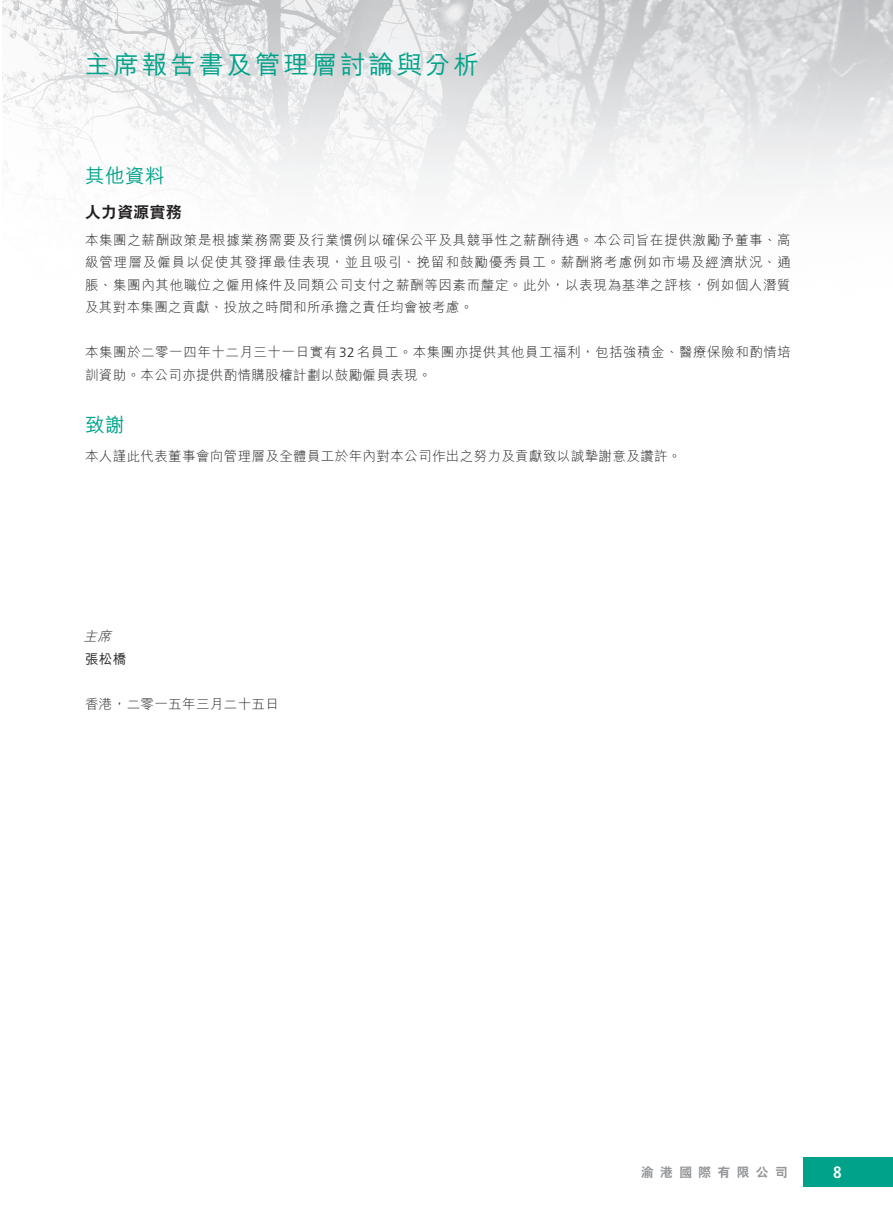
<style>
.page{position:relative;width:893px;height:1212px;background:#fff}
.page>*{position:absolute;margin:0;border:0;box-sizing:border-box;transform-origin:0 0}
.t1{font:500 25.5px "M Hei HK";letter-spacing:.11em;color:#00a38a}
._3__標題{font:500 19.5px "M Hei HK";letter-spacing:.03em;color:#00a38a}
.t2{font:700 condensed 16.5px "Frutiger LT Std";color:#fff}
._4__副標題{font:800 15.75px "C Hei 2 HK";letter-spacing:.03em;color:#231f20}
._1__內文{font:300 13.5px/22.5px "M Hei HK";letter-spacing:.03em;color:#231f20;text-align:justify}
._1__內文-2{font:500 13.5px "M Hei HK";color:#231f20}
._1__內文-3{font:italic 300 13.5px "M Hei HK";color:#231f20}
.t3{font:800 12.75px "C Hei 2 HK";color:#939598}
.s1{font-family:"Frutiger LT Std"}
</style>
<div class="page">
<img style="left:2px;top:0;width:891px;height:1187px">
<div style="left:804px;top:1157px;width:89px;height:29px;background:#00a38a"></div>
<h1 class="t1" style="left:85px;top:46px;width:395px">主席報告書及管理層討論與分析</h1>
<p class="_3__標題" style="left:85px;top:162px;width:81px">其他資料</p>
<p class="_4__副標題" style="left:85px;top:204px;width:98px">人力資源實務</p>
<p class="_1__內文" style="left:85px;top:228px;width:707px">本集團之薪酬政策是根據業務需要及行業慣例以確保公平及具競爭性之薪酬待遇。本公司旨在提供激勵予董事、高級管理層及僱員以促使其發揮最佳表現，並且吸引、挽留和鼓勵優秀員工。薪酬將考慮例如市場及經濟狀況、通脹、集團內其他職位之僱用條件及同類公司支付之薪酬等因素而釐定。此外，以表現為基準之評核，例如個人潛質及其對本集團之貢獻、投放之時間和所承擔之責任均會被考慮。</p>
<p class="_1__內文" style="left:85px;top:341px;width:707px">本集團於二零一四年十二月三十一日實有<span class="s1">32</span>名員工。本集團亦提供其他員工福利，包括強積金、醫療保險和酌情培訓資助。本公司亦提供酌情購股權計劃以鼓勵僱員表現。</p>
<p class="_3__標題" style="left:85px;top:411px;width:41px">致謝</p>
<p class="_1__內文" style="left:85px;top:445px;width:598px">本人謹此代表董事會向管理層及全體員工於年內對本公司作出之努力及貢獻致以誠摯謝意及讚許。</p>
<p class="_1__內文-3" style="left:84px;top:629px;width:32px">主席</p>
<p class="_1__內文-2" style="left:85px;top:649px;width:43px">張松橋</p>
<p class="_1__內文" style="left:85px;top:692px;width:195px">香港，二零一五年三月二十五日</p>
<p class="t3" style="left:641px;top:1166px;width:14px">渝</p>
<p class="t3" style="left:698px;top:1166px;width:14px">際</p>
<p class="t3" style="left:718px;top:1166px;width:14px">有</p>
<p class="t3" style="left:660px;top:1166px;width:14px">港</p>
<p class="t3" style="left:679px;top:1166px;width:14px">國</p>
<p class="t3" style="left:737px;top:1166px;width:14px">限</p>
<p class="t3" style="left:756px;top:1166px;width:14px">公</p>
<p class="t3" style="left:775px;top:1166px;width:14px">司</p>
<p class="t2" style="left:833px;top:1162px;width:10px">8</p>
</div>
